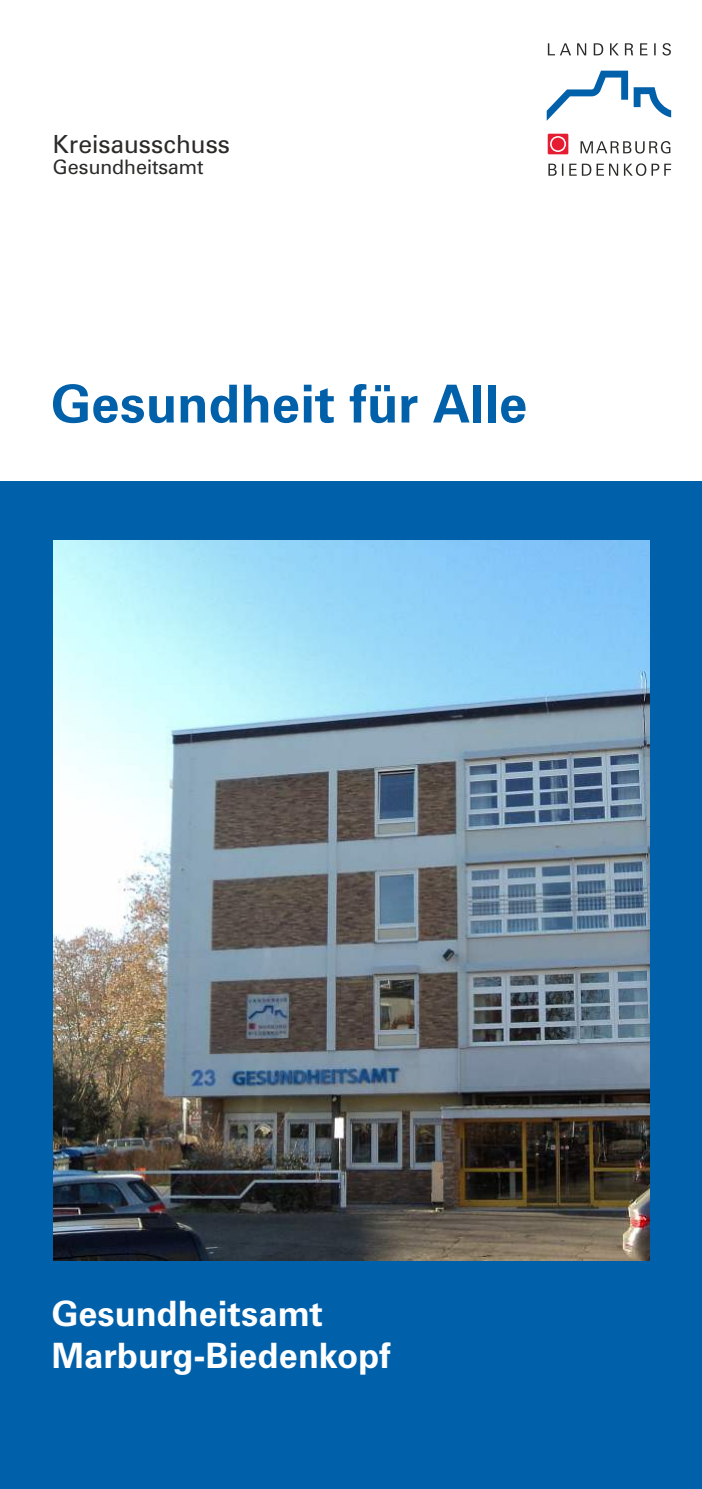
<style>
.page{position:relative;width:702px;height:1489px;background:#fff}
.page>*{position:absolute;margin:0;border:0;box-sizing:border-box;transform-origin:0 0}
.t1{font:700 52.5px "Zurich BT";color:#0060aa}
.t2{font:700 35px/42px "Zurich BT";color:#fefefe}
.t3{font:25px "Zurich BT";color:#2b2a29}
.t4{font:20px "Zurich BT";color:#2b2a29}
</style>
<div class="page">
<div style="left:0;top:481px;width:702px;height:1007px;background:#0060aa"></div>
<svg style="left:548px;top:163px;width:123px;height:13px"></svg>
<svg style="left:580px;top:141px;width:90px;height:12px"></svg>
<svg style="left:548px;top:43px;width:122px;height:13px"></svg>
<svg style="left:546px;top:71px;width:125px;height:50px"></svg>
<div style="left:547px;top:134px;width:21px;height:20px;background:#e41d32"></div>
<svg style="left:550px;top:136px;width:16px;height:16px"></svg>
<img style="left:53px;top:541px;width:596px;height:719px">
<p class="t3" style="left:53px;top:134px;width:179px">Kreisausschuss</p>
<p class="t4" style="left:53px;top:159px;width:152px">Gesundheitsamt</p>
<h1 class="t1" style="left:51px;top:382px;width:478px">Gesundheit für Alle</h1>
<p class="t2" style="left:51px;top:1295px;width:341px">Gesundheitsamt<br>Marburg-Biedenkopf</p>
</div>
